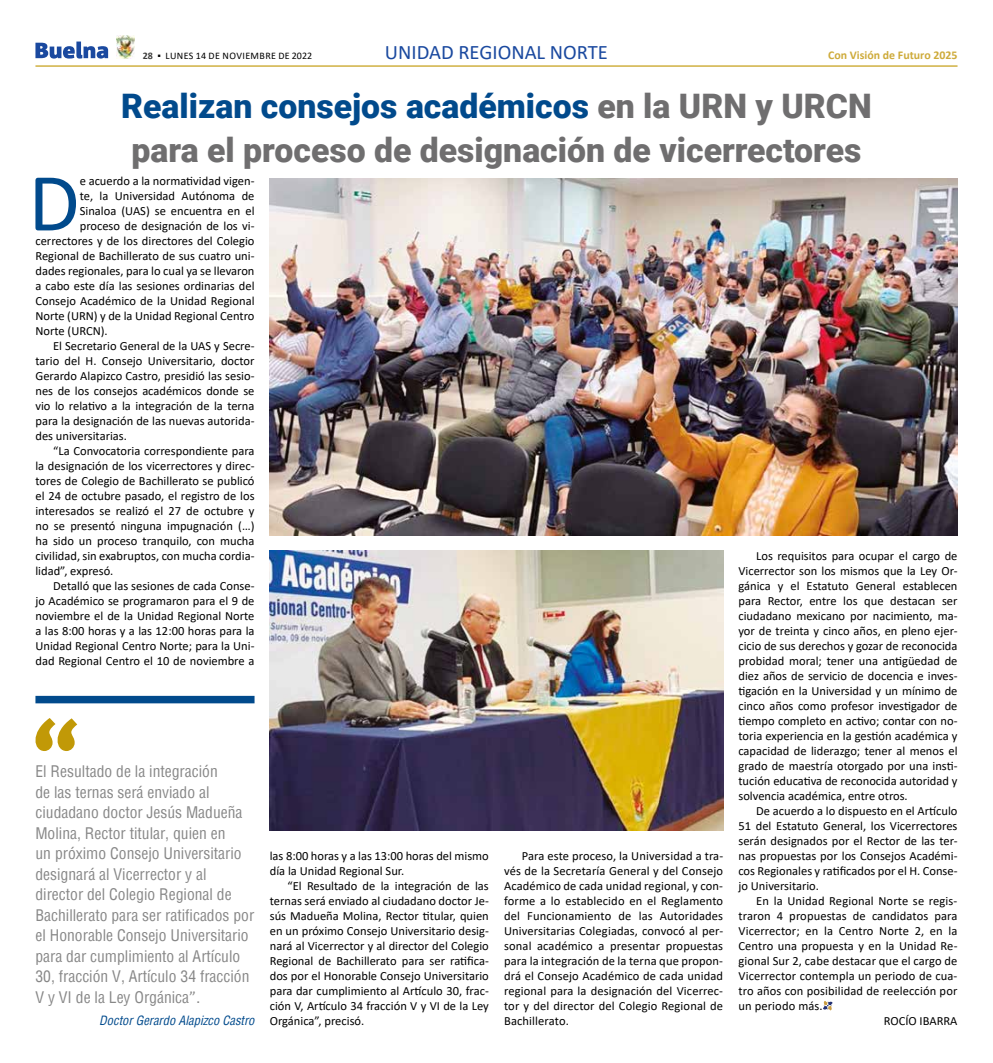
<style>
.page{position:relative;width:993px;height:1063px;background:#fff}
.page>*{position:absolute;margin:0;border:0;box-sizing:border-box;transform-origin:0 0}
.t1{font:83.38px "Calibri";color:#014a8c}
.t2{font:900 33.75px/43.8px "Roboto";color:#6f6e6f;text-align:center}
.t3{font:20.62px "Calibri";color:#1a499f}
.t4{font:condensed 17.5px "Helvetica";color:#878787}
.t5{font:condensed 15.62px/20.5px "Helvetica";color:#878787}
.t6{font:300 15.62px "Corpid";color:#878787}
.t7{font:12.5px/15px "Calibri";color:#000;text-align:justify}
.t8{font:italic condensed 12.5px "Helvetica";color:#014a8c}
.t9{font:700 11.88px "Calibri";color:#ceab3b}
.t10{font:10px "Calibri";letter-spacing:.04em;color:#000}
.s1{font-weight:700;color:#3c3c3b}
.s2{color:#014a8c}
</style>
<div class="page">
<hr style="left:35px;top:65px;width:922px;height:2px;background:#c7a11d">
<svg style="left:35px;top:42px;width:73px;height:17px"></svg>
<img style="left:117px;top:35px;width:18px;height:24px">
<svg style="left:823px;top:1001px;width:9px;height:9px"></svg>
<img style="left:270px;top:178px;width:687px;height:357px">
<img style="left:270px;top:551px;width:453px;height:279px">
<svg style="left:35px;top:718px;width:42px;height:33px"></svg>
<div style="left:35px;top:696px;width:219px;height:7px;background:#014a8c"></div>
<p class="t10" style="left:143px;top:48px;width:171px"><span class="s1">28</span> ▪ LUNES 14 DE NOVIEMBRE DE 2022</p>
<h3 class="t3" style="left:385px;top:37px;width:224px">UNIDAD REGIONAL NORTE</h3>
<p class="t9" style="left:827px;top:46px;width:131px">Con Visión de Futuro 2025</p>
<h2 class="t2" style="left:121px;top:83px;width:751px"><span class="s2">Realizan consejos académicos</span> en la URN y URCN para el proceso de designación de vicerrectores</h2>
<h1 class="t1" style="left:28px;top:145px;width:53px">D</h1>
<p class="t7" style="left:80px;top:173px;width:176px">e acuerdo a la normatividad vigen-</p>
<p class="t7" style="left:80px;top:188px;width:176px">te, la Universidad Autónoma de</p>
<p class="t7" style="left:80px;top:203px;width:176px">Sinaloa (UAS) se encuentra en el</p>
<p class="t7" style="left:80px;top:218px;width:176px">proceso de designación de los vi-</p>
<p class="t7" style="left:35px;top:233px;width:220px">cerrectores y de los directores del Colegio</p>
<p class="t7" style="left:35px;top:248px;width:220px">Regional de Bachillerato de sus cuatro uni-</p>
<p class="t7" style="left:35px;top:263px;width:220px">dades regionales, para lo cual ya se llevaron</p>
<p class="t7" style="left:35px;top:278px;width:220px">a cabo este día las sesiones ordinarias del</p>
<p class="t7" style="left:35px;top:293px;width:220px">Consejo Académico de la Unidad Regional</p>
<p class="t7" style="left:35px;top:308px;width:220px">Norte (URN) y de la Unidad Regional Centro</p>
<p class="t7" style="left:35px;top:323px;width:74px">Norte (URCN).</p>
<p class="t7" style="left:53px;top:338px;width:203px">El Secretario General de la UAS y Secre-</p>
<p class="t7" style="left:35px;top:353px;width:220px">tario del H. Consejo Universitario, doctor</p>
<p class="t7" style="left:35px;top:368px;width:220px">Gerardo Alapizco Castro, presidió las sesio-</p>
<p class="t7" style="left:35px;top:383px;width:220px">nes de los consejos académicos donde se</p>
<p class="t7" style="left:35px;top:398px;width:220px">vio lo relativo a la integración de la terna</p>
<p class="t7" style="left:35px;top:413px;width:220px">para la designación de las nuevas autorida-</p>
<p class="t7" style="left:35px;top:428px;width:93px">des universitarias.</p>
<p class="t7" style="left:53px;top:443px;width:203px">“La Convocatoria correspondiente para</p>
<p class="t7" style="left:35px;top:458px;width:220px">la designación de los vicerrectores y direc-</p>
<p class="t7" style="left:35px;top:473px;width:220px">tores de Colegio de Bachillerato se publicó</p>
<p class="t7" style="left:35px;top:488px;width:220px">el 24 de octubre pasado, el registro de los</p>
<p class="t7" style="left:35px;top:503px;width:220px">interesados se realizó el 27 de octubre y</p>
<p class="t7" style="left:35px;top:518px;width:220px">no se presentó ninguna impugnación (…)</p>
<p class="t7" style="left:35px;top:533px;width:220px">ha sido un proceso tranquilo, con mucha</p>
<p class="t7" style="left:35px;top:548px;width:220px">civilidad, sin exabruptos, con mucha cordia-</p>
<p class="t7" style="left:35px;top:563px;width:79px">lidad”, expresó.</p>
<p class="t7" style="left:53px;top:578px;width:203px">Detalló que las sesiones de cada Conse-</p>
<p class="t7" style="left:35px;top:593px;width:220px">jo Académico se programaron para el 9 de</p>
<p class="t7" style="left:35px;top:608px;width:220px">noviembre el de la Unidad Regional Norte</p>
<p class="t7" style="left:35px;top:623px;width:220px">a las 8:00 horas y a las 12:00 horas para la</p>
<p class="t7" style="left:35px;top:638px;width:220px">Unidad Regional Centro Norte; para la Uni-</p>
<p class="t7" style="left:35px;top:653px;width:220px">dad Regional Centro el 10 de noviembre a</p>
<p class="t5" style="left:35px;top:761px;width:220px">El Resultado de la integración<br>de las ternas será enviado al ciudadano doctor Jesús Madueña<br>Molina, Rector titular, quien en<br>un próximo Consejo Universitario designará al Vicerrector y al director del Colegio Regional de<br>Bachillerato para ser ratificados por el Honorable Consejo Universitario para dar cumplimiento al Artículo<br>30, fracción V, Artículo 34 fracción<br>V y VI de la Ley Orgánica</p>
<p class="t6" style="left:189px;top:979px;width:9px">„</p>
<h3 class="t4" style="left:196px;top:986px;width:6px">.</h3>
<p class="t8" style="left:99px;top:1013px;width:157px">Doctor Gerardo Alapizco Castro</p>
<p class="t7" style="left:270px;top:848px;width:220px">las 8:00 horas y a las 13:00 horas del mismo día la Unidad Regional Sur.</p>
<p class="t7" style="left:270px;top:878px;width:220px;text-indent:18px">“El Resultado de la integración de las ternas será enviado al ciudadano doctor Je&shy;sús Madueña Molina, Rector titular, quien en un próximo Consejo Universitario desig&shy;nará al Vicerrector y al director del Colegio Regional de Bachillerato para ser ratifica&shy;dos por el Honorable Consejo Universitario para dar cumplimiento al Artículo 30, frac&shy;ción V, Artículo 34 fracción V y VI de la Ley Orgánica”, precisó.</p>
<p class="t7" style="left:504px;top:848px;width:220px;text-indent:18px">Para este proceso, la Universidad a tra&shy;vés de la Secretaría General y del Consejo Académico de cada unidad regional, y con&shy;forme a lo establecido en el Reglamento del Funcionamiento de las Autoridades Universitarias Colegiadas, convocó al per&shy;sonal académico a presentar propuestas para la integración de la terna que propon&shy;drá el Consejo Académico de cada unidad regional para la designación del Vicerrec&shy;tor y del director del Colegio Regional de Bachillerato.</p>
<p class="t7" style="left:738px;top:548px;width:220px;text-indent:18px">Los requisitos para ocupar el cargo de Vicerrector son los mismos que la Ley Or&shy;gánica y el Estatuto General establecen para Rector, entre los que destacan ser ciudadano mexicano por nacimiento, ma&shy;yor de treinta y cinco años, en pleno ejer&shy;cicio de sus derechos y gozar de reconocida probidad moral; tener una antigüedad de diez años de servicio de docencia e inves&shy;tigación en la Universidad y un mínimo de cinco años como profesor investigador de tiempo completo en activo; contar con no&shy;toria experiencia en la gestión académica y capacidad de liderazgo; tener al menos el grado de maestría otorgado por una insti&shy;tución educativa de reconocida autoridad y solvencia académica, entre otros.</p>
<p class="t7" style="left:738px;top:803px;width:220px;text-indent:18px">De acuerdo a lo dispuesto en el Artículo 51 del Estatuto General, los Vicerrectores será n designados por el Rector de las ter&shy;nas propuestas por los Consejos Académi&shy;cos Regionales y ratificados por el H. Conse&shy;jo Universitario.</p>
<p class="t7" style="left:756px;top:893px;width:203px">En la Unidad Regional Norte se regis-</p>
<p class="t7" style="left:738px;top:908px;width:220px">traron 4 propuestas de candidatos para</p>
<p class="t7" style="left:738px;top:923px;width:220px">Vicerrector; en la Centro Norte 2, en la</p>
<p class="t7" style="left:738px;top:938px;width:220px">Centro una propuesta y en la Unidad Re-</p>
<p class="t7" style="left:738px;top:953px;width:220px">gional Sur 2, cabe destacar que el cargo de</p>
<p class="t7" style="left:738px;top:968px;width:220px">Vicerrector contempla un periodo de cua-</p>
<p class="t7" style="left:738px;top:983px;width:220px">tro años con posibilidad de reelección por</p>
<p class="t7" style="left:738px;top:998px;width:86px">un periodo más.</p>
<p class="t7" style="left:883px;top:1013px;width:75px">ROCÍO IBARRA</p>
</div>
